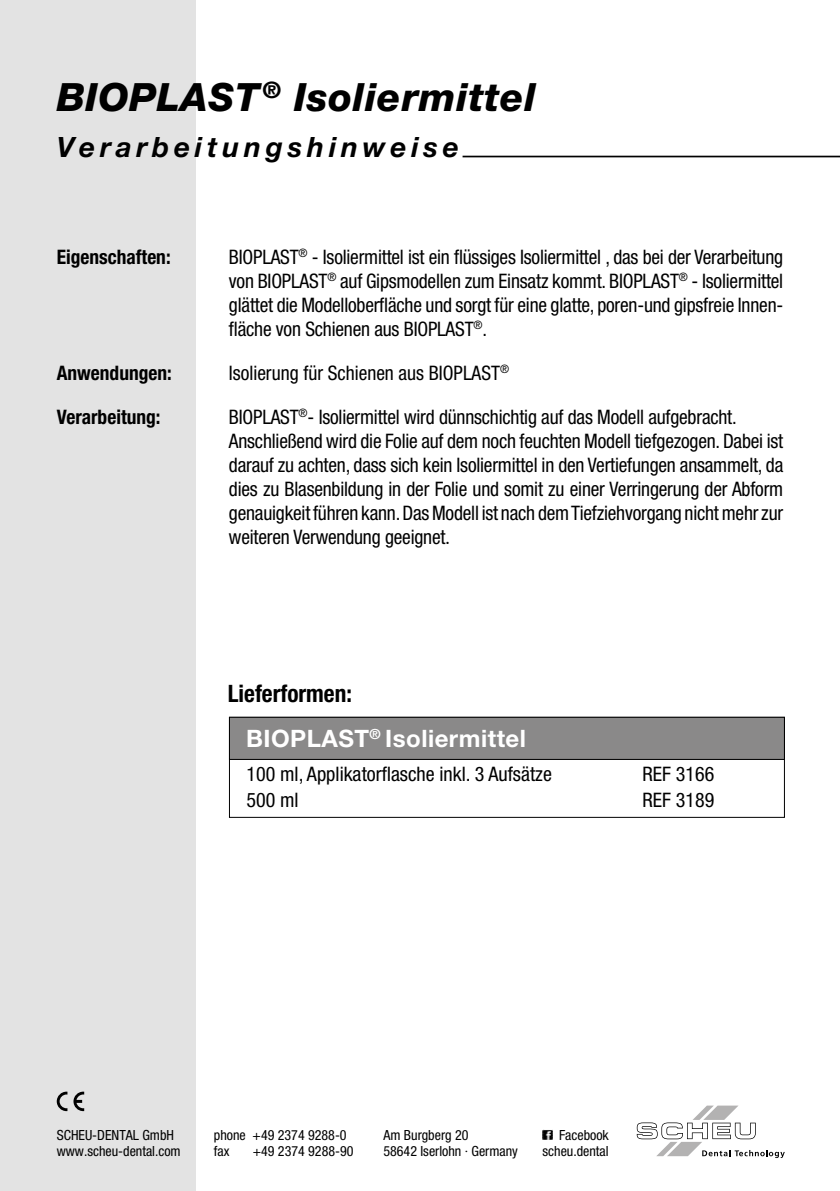
<style>
.page{position:relative;width:840px;height:1191px;background:#fff}
.page>*{position:absolute;margin:0;border:0;box-sizing:border-box;transform-origin:0 0}
.t1{font:italic 800 39px "Helvetica Neue LT Pro";letter-spacing:.015em;color:#000}
.t2{font:italic 700 28px "Helvetica Neue LT Pro";letter-spacing:.17em;color:#000}
.t3{font:700 24px "Helvetica Neue LT Pro";letter-spacing:.02em;color:#fff}
.t4{font:700 condensed 24px "Helvetica Neue LT Pro";color:#000}
.t5{font:condensed 20px/24px "Helvetica Neue LT Pro";letter-spacing:-.01em;color:#000}
.t6{font:700 condensed 20px "Helvetica Neue LT Pro";color:#000}
.t7{font:condensed 14px/16.2px "Helvetica Neue LT Pro";color:#000}
.s1{font-family:"Calibri";font-stretch:normal}
</style>
<div class="page">
<div style="left:0;top:0;width:195px;height:1191px;background:#e3e3e3"></div>
<svg style="left:57px;top:1091px;width:10px;height:20px"></svg>
<svg style="left:73px;top:1091px;width:11px;height:20px"></svg>
<svg style="left:542px;top:1129px;width:10px;height:10px"></svg>
<svg style="left:636px;top:1105px;width:148px;height:53px"></svg>
<hr style="left:462px;top:156px;width:377px;height:1px;background:#000">
<div style="left:229px;top:717px;width:555px;height:101px;border:1px solid #000"></div>
<div style="left:229px;top:717px;width:555px;height:42px;background:#8a8989"></div>
<div style="left:229px;top:717px;width:555px;height:43px;border:1px solid #000"></div>
<h1 class="t1" style="left:57px;top:73px;width:480px">BIOPLAST<sup>®</sup> Isoliermittel</h1>
<h2 class="t2" style="left:57px;top:129px;width:403px">Verarbeitungshinweise</h2>
<p class="t6" style="left:57px;top:244px;width:115px">Eigenschaften:</p>
<p class="t5" style="left:229px;top:244px;width:555px;text-align:justify">BIOPLAST<sup>®</sup> - Isoliermittel ist ein flüssiges Isoliermittel , das bei der Verarbeitung von BIOPLAST<sup>®</sup> auf Gipsmodellen zum Einsatz kommt. BIOPLAST<sup>®</sup> - Isoliermittel glättet die Modelloberfläche und sorgt für eine glatte, poren-und gipsfreie Innen&shy;fläche von Schienen aus BIOPLAST<sup>®</sup>.</p>
<p class="t6" style="left:57px;top:360px;width:116px">Anwendungen:</p>
<p class="t5" style="left:229px;top:360px;width:281px">Isolierung für Schienen aus BIOPLAST<sup>®</sup></p>
<p class="t6" style="left:57px;top:404px;width:105px">Verarbeitung:</p>
<p class="t5" style="left:229px;top:404px;width:555px">BIOPLAST<sup>®</sup>- Isoliermittel wird dünnschichtig auf das Modell aufgebracht.<br>Anschließend wird die Folie auf dem noch feuchten Modell tiefgezogen. Dabei ist darauf zu achten, dass sich kein Isoliermittel in den Vertiefungen ansammelt, da dies zu Blasenbildung in der Folie und somit zu einer Verringerung der Abform genauigkeit führen kann. Das Modell ist nach dem Tiefziehvorgang nicht mehr zur weiteren Verwendung geeignet<span class="s1">.</span></p>
<p class="t4" style="left:228px;top:679px;width:126px">Lieferformen:</p>
<p class="t3" style="left:246px;top:723px;width:281px">BIOPLAST<sup>®</sup> Isoliermittel</p>
<p class="t5" style="left:246px;top:761px;width:307px;line-height:26px">100 ml, Applikatorflasche inkl. 3 Aufsätze<br>500 ml</p>
<p class="t5" style="left:642px;top:761px;width:73px;line-height:26px">REF 3166<br>REF 3189</p>
<p class="t7" style="left:57px;top:1126px;width:125px">SCHEU-DENTAL GmbH www.scheu-dental.com</p>
<p class="t7" style="left:214px;top:1127px;width:134px">phone +49 2374 9288-0 fax</p>
<p class="t7" style="left:252px;top:1143px;width:102px">+49 2374 9288-90</p>
<p class="t7" style="left:383px;top:1127px;width:136px">Am Burgberg 20<br>58642 Iserlohn · Germany</p>
<p class="t7" style="left:542px;top:1126px;width:68px;text-align:right">Facebook scheu.dental</p>
</div>
